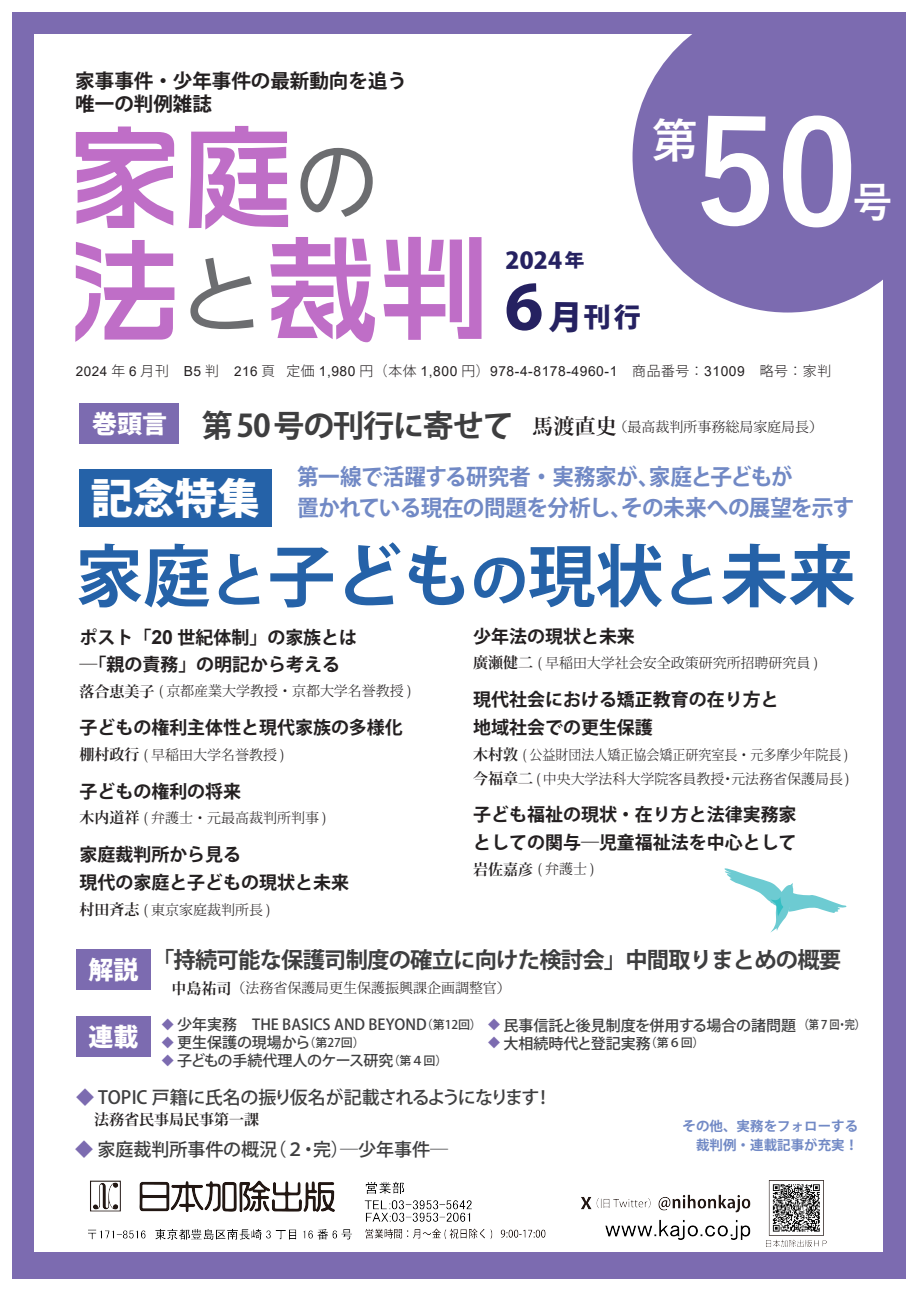
<style>
.page{position:relative;width:919px;height:1289px;background:#fff}
.page>*{position:absolute;margin:0;border:0;box-sizing:border-box;transform-origin:0 0}
.t1{font:700 67.5px "Koz Go Pr 6 N";color:#2562a8}
.t2{font:700 46.95px "Yu Gothic";color:#fff}
.t3{font:800 42.3px "Koz Go Pro";color:#fff}
.t4{font:700 42.3px "Yu Gothic";color:#fff;scale:.95 1}
.t5{font:800 26.85px "Koz Go Pro";color:#252161}
.t6{font:800 25.05px "Koz Go Pro";color:#fff}
.t7{font:800 22.95px "Koz Go Pro";color:#252161;scale:1.06 1}
.t8{font:700 22.5px/31.5px "Koz Go Pr 6 N";letter-spacing:-.025em;color:#7189c5;scale:.96 1}
.t9{font:700 22.35px "Koz Go Pr 6 N";letter-spacing:-.035em;color:#3e3e3f}
.t10{font:700 19.5px/23.4px "Koz Go Pro";color:#231f20}
.t11{font:700 18px/28.2px "Koz Go Pro";color:#231f20}
.t12{font:500 18px "Koz Go Pr 6 N";letter-spacing:-.025em;color:#3e3e3f}
.t13{font:500 18px "Koz Go Pr 6 N";color:#3e3e3f}
.t14{font:500 15px "Koz Go Pr 6 N";color:#3e3e3f}
.t15{font:500 15px "Koz Go Pr 6 N";letter-spacing:-.025em;color:#3e3e3f}
.t16{font:700 15px "Koz Min Pro";color:#231f20}
.t17{font:300 13.95px "Koz Min Pro";color:#231f20}
.t18{font:300 13.95px/24px "Koz Min Pro";color:#231f20;scale:.93 1}
.t19{font:13.8px "Arial";letter-spacing:.04em;color:#231f20}
.t20{font:700 13.5px/19.5px "Koz Go Pr 6 N";color:#7189c5;text-align:right}
.s1{font-size:18.45px}
.s2{font-size:13.5px}
.s3{font-family:"Koz Go Pro";font-weight:300}
.s4{font-family:"Koz Go Pro";font-weight:300;font-size:13.5px}
.s5{font-family:"Koz Go Pro";font-weight:800;font-size:25.05px;color:#fff}
.s6{font-family:"Koz Go Pr 6 N";font-weight:700;font-size:30.9px;color:#3e3e3f}
.s7{font-weight:700;font-size:21px}
.s8{font-size:57px}
.s9{font-family:"Arial";font-size:19.5px}
.s10{font-weight:700;font-size:15px}
.s11{font-size:12px;color:#7c6bb0}
.s12{font-size:12px}
.s13{color:#7c6bb0}
</style>
<div class="page">
<div style="left:12px;top:13px;width:893px;height:1265px;background:#7c6bb0"></div>
<div style="left:34px;top:34px;width:848px;height:1217px;background:#fff"></div>
<svg style="left:76px;top:126px;width:98px;height:102px"></svg>
<svg style="left:189px;top:126px;width:99px;height:103px"></svg>
<svg style="left:300px;top:148px;width:73px;height:69px"></svg>
<svg style="left:75px;top:240px;width:99px;height:102px"></svg>
<svg style="left:383px;top:237px;width:98px;height:103px"></svg>
<svg style="left:190px;top:258px;width:63px;height:71px"></svg>
<svg style="left:270px;top:237px;width:105px;height:105px"></svg>
<svg style="left:632px;top:34px;width:251px;height:278px;fill:#7c6bb0"></svg>
<svg style="left:506px;top:283px;width:35px;height:48px"></svg>
<div style="left:79px;top:469px;width:193px;height:58px;background:#2562a8"></div>
<img style="left:88px;top:1180px;width:739px;height:67px">
<svg style="left:724px;top:868px;width:123px;height:64px"></svg>
<div style="left:80px;top:403px;width:99px;height:41px;background:#7c6bb0"></div>
<div style="left:76px;top:948px;width:75px;height:41px;background:#7c6bb0"></div>
<div style="left:76px;top:1015px;width:74px;height:41px;background:#7c6bb0"></div>
<div style="left:701px;top:115px;width:150px;height:113px;background:#7c6bb0"></div>
<h3 class="t10" style="left:75px;top:70px;width:333px">家事事件・少年事件の最新動向を追う唯一の判例雑誌</h3>
<h2 class="t2" style="left:651px;top:114px;width:48px">第</h2>
<h3 class="t7" style="left:505px;top:246px;width:76px;rotate:-1deg">2024<span class="s1">年</span></h3>
<h3 class="t5" style="left:583px;top:300px;width:59px">刊行</h3>
<p class="t19" style="left:76px;top:361px;width:756px"><span class="s2">2024</span> <span class="s3">年</span> <span class="s2">6</span> <span class="s3">月刊　</span>B5 <span class="s3">判　</span><span class="s2">216</span> <span class="s4">頁</span> <span class="s3">定価</span> 1,980 <span class="s3">円（本体</span> 1,800 <span class="s3">円）</span>978-4-8178-4960-1 <span class="s3">商品番号：</span>31009<span class="s3">　略号：家判</span></p>
<p class="t17" style="left:92px;top:417px;width:732px"><span class="s5">巻頭言</span> <span class="s6">第50号の刊行に寄せて</span> <span class="s7">馬渡直史</span> （最高裁判所事務総局家庭局長）</p>
<h3 class="t4" style="left:852px;top:179px;width:44px">号</h3>
<h3 class="t8" style="left:297px;top:461px;width:582px">第一線で活躍する研究者・実務家が、家庭と子どもが<br>置かれている現在の問題を分析し、その未来への展望を示す</h3>
<h3 class="t3" style="left:91px;top:471px;width:170px">記念特集</h3>
<h1 class="t1" style="left:75px;top:538px;width:781px">家庭<span class="s8">と</span>子ども<span class="s8">の</span>現状<span class="s8">と</span>未来</h1>
<p class="t11" style="left:79px;top:624px;width:279px;line-height:27.5px">ポスト「<span class="s9">20</span> 世紀体制」の家族とは─「親の責務」の明記から考える</p>
<p class="t17" style="left:79px;top:681px;width:334px"><span class="s10">落合恵美子</span> ( 京都産業大学教授・京都大学名誉教授 )</p>
<p class="t11" style="left:79px;top:714px;width:325px">子どもの権利主体性と現代家族の多様化</p>
<p class="t17" style="left:79px;top:744px;width:207px"><span class="s10">棚村政行</span> ( 早稲田大学名誉教授 )</p>
<p class="t11" style="left:79px;top:778px;width:163px">子どもの権利の将来</p>
<p class="t17" style="left:79px;top:808px;width:249px"><span class="s10">木内道祥</span> ( 弁護士・元最高裁判所判事 )</p>
<p class="t11" style="left:79px;top:841px;width:271px">家庭裁判所から見る<br>現代の家庭と子どもの現状と未来</p>
<p class="t17" style="left:79px;top:899px;width:193px"><span class="s10">村田斉志</span> ( 東京家庭裁判所長 )</p>
<p class="t11" style="left:473px;top:623px;width:163px">少年法の現状と未来</p>
<p class="t17" style="left:473px;top:653px;width:347px"><span class="s10">廣瀬健二</span> ( 早稲田大学社会安全政策研究所招聘研究員 )</p>
<p class="t11" style="left:473px;top:686px;width:307px">現代社会における矯正教育の在り方と地域社会での更生保護</p>
<p class="t18" style="left:473px;top:742px;width:406px"><span class="s10">木村敦</span> ( 公益財団法人矯正協会矯正研究室長・元多摩少年院長 )<span class="s10">今福章二</span> ( 中央大学法科大学院客員教授・元法務省保護局長 )</p>
<p class="t11" style="left:473px;top:801px;width:325px">子ども福祉の現状・在り方と法律実務家としての関与―児童福祉法を中心として</p>
<p class="t17" style="left:473px;top:859px;width:123px"><span class="s10">岩佐嘉彦</span> ( 弁護士 )</p>
<h3 class="t9" style="left:88px;top:946px;width:754px"><span class="s5">解説</span> 「持続可能な保護司制度の確立に向けた検討会」中間取りまとめの概要</h3>
<p class="t17" style="left:171px;top:978px;width:341px"><span class="s10">中島祐司</span>（法務省保護局更生保護振興課企画調整官）</p>
<p class="t14" style="left:162px;top:1016px;width:706px"><span class="s11">◆</span> 少年実務　THE BASICS AND BEYOND<span class="s12">（第12回）</span> <span class="s11">◆</span> 民事信託と後見制度を併用する場合の諸問題 <span class="s12">（第７回・完）</span></p>
<p class="t14" style="left:162px;top:1034px;width:204px"><span class="s11">◆</span> 更生保護の現場から<span class="s12">（第27回）</span></p>
<p class="t15" style="left:162px;top:1052px;width:287px"><span class="s11">◆</span> 子どもの手続代理人のケース研究<span class="s12">（第４回）</span></p>
<h3 class="t6" style="left:88px;top:1020px;width:51px">連載</h3>
<p class="t14" style="left:488px;top:1034px;width:218px"><span class="s11">◆</span> 大相続時代と登記実務<span class="s12">（第６回）</span></p>
<p class="t12" style="left:76px;top:1087px;width:477px"><span class="s13">◆</span> TOPIC 戸籍に氏名の振り仮名が記載されるようになります！</p>
<p class="t16" style="left:94px;top:1108px;width:166px">法務省民事局民事第一課</p>
<p class="t13" style="left:75px;top:1139px;width:374px"><span class="s13">◆</span> 家庭裁判所事件の概況（２・完）─少年事件─</p>
<p class="t20" style="left:682px;top:1116px;width:177px">その他、実務をフォローする裁判例・連載記事が充実！</p>
</div>
